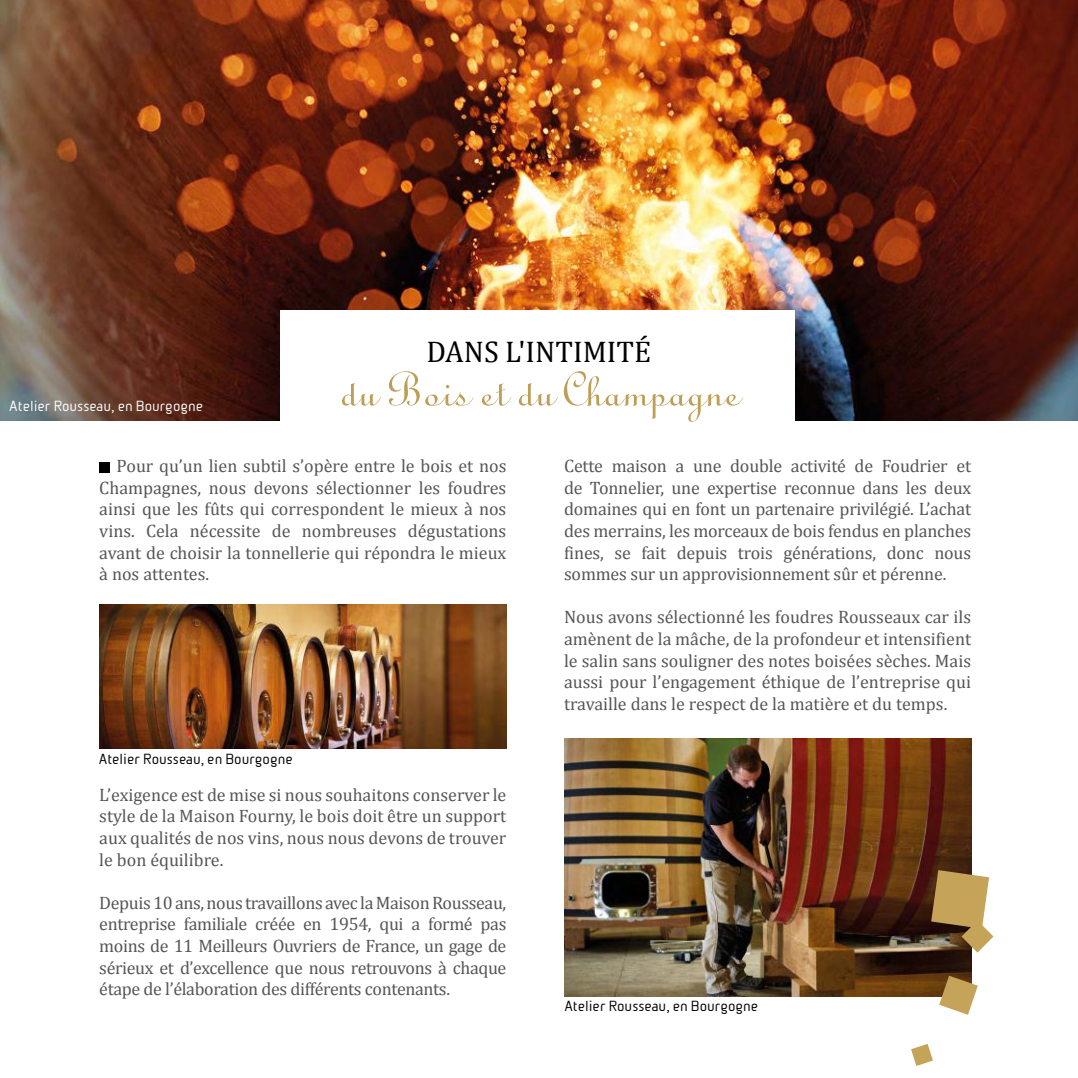
<style>
.page{position:relative;width:1078px;height:1078px;background:#fff}
.page>*{position:absolute;margin:0;border:0;box-sizing:border-box;transform-origin:0 0}
.t1{font:54px "Linoscript";letter-spacing:.01em;color:#bd9e56}
.t2{font:30px "Cambria";color:#000}
.t3{font:18px/21.6px "Cambria";color:#575656;text-align:justify}
.t4{font:14px "Beta Sans";color:#000}
.t5{font:14px "Beta Sans";color:#fff}
</style>
<div class="page">
<div style="left:99px;top:462px;width:11px;height:11px;background:#000"></div>
<img style="left:0;top:0;width:1077px;height:420px">
<div style="left:280px;top:310px;width:514px;height:132px;background:#fff"></div>
<img style="left:99px;top:604px;width:407px;height:144px">
<img style="left:564px;top:738px;width:406px;height:257px">
<svg style="left:930px;top:869px;width:63px;height:83px"></svg>
<svg style="left:938px;top:975px;width:39px;height:39px"></svg>
<svg style="left:911px;top:1044px;width:21px;height:21px"></svg>
<h2 class="t2" style="left:426px;top:333px;width:226px">DANS L'INTIMITÉ</h2>
<h1 class="t1" style="left:339px;top:362px;width:400px">du Bois et du Champagne</h1>
<p class="t3" style="left:564px;top:455px;width:408px">Cette maison a une double activité de Foudrier et de Tonnelier, une expertise reconnue dans les deux domaines qui en font un partenaire privilégié. L’achat des merrains, les morceaux de bois fendus en planches fines, se fait depuis trois générations, donc nous sommes sur un approvisionnement sûr et pérenne.</p>
<p class="t3" style="left:564px;top:606px;width:408px">Nous avons sélectionné les foudres Rousseaux car ils amènent de la mâche, de la profondeur et intensifient le salin sans souligner des notes boisées sèches. Mais aussi pour l’engagement éthique de l’entreprise qui travaille dans le respect de la matière et du temps.</p>
<p class="t5" style="left:9px;top:398px;width:196px">Atelier Rousseau, en Bourgogne</p>
<p class="t3" style="left:99px;top:455px;width:408px;text-indent:17px">Pour qu’un lien subtil s’opère entre le bois et nos Champagnes, nous devons sélectionner les foudres ainsi que les fûts qui correspondent le mieux à nos vins. Cela nécessite de nombreuses dégustations avant de choisir la tonnellerie qui répondra le mieux à nos attentes.</p>
<p class="t4" style="left:98px;top:750px;width:196px">Atelier Rousseau, en Bourgogne</p>
<p class="t3" style="left:99px;top:783px;width:408px">L’exigence est de mise si nous souhaitons conserver le style de la Maison Fourny, le bois doit être un support aux qualités de nos vins, nous nous devons de trouver le bon équilibre.</p>
<p class="t3" style="left:99px;top:891px;width:408px">Depuis 10 ans, nous travaillons avec la Maison Rousseau, entreprise familiale créée en 1954, qui a formé pas moins de 11 Meilleurs Ouvriers de France, un gage de sérieux et d’excellence que nous retrouvons à chaque étape de l’élaboration des différents contenants.</p>
<p class="t4" style="left:564px;top:997px;width:196px">Atelier Rousseau, en Bourgogne</p>
</div>
